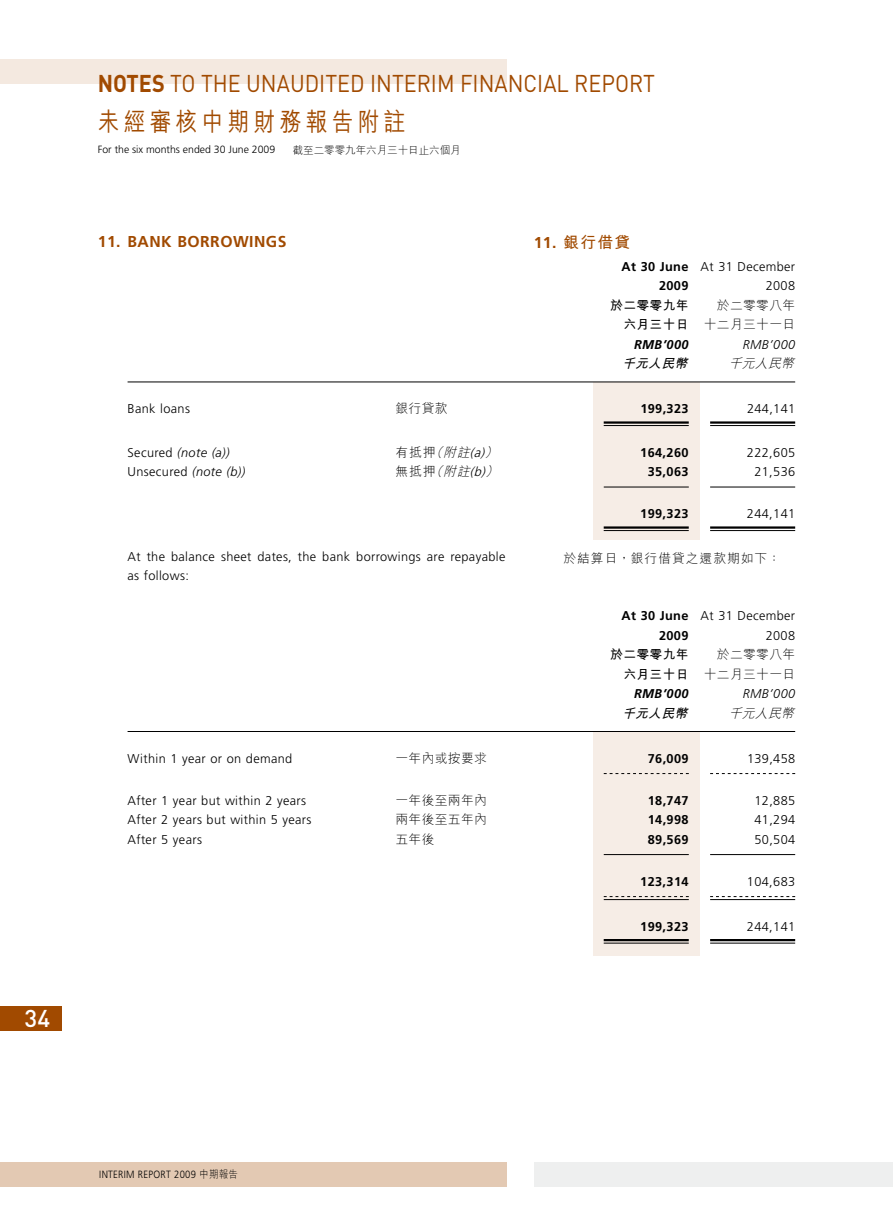
<style>
.page{position:relative;width:893px;height:1212px;background:#fff}
.page>*{position:absolute;margin:0;border:0;box-sizing:border-box;transform-origin:0 0}
.t1{font:500 25.5px "M Hei HK";letter-spacing:.2em;color:#a14a00;scale:.85 1}
.t2{font:24px "DIN Pro";color:#a14a00;scale:.9 1}
.t3{font:500 24px "DIN Pro";color:#fff}
.t4{font:700 15.75px "Frutiger LT Std";letter-spacing:.03em;color:#a14a00}
.t5{font:700 15.75px "M Hei HK";color:#a14a00}
.t6{font:300 12.75px/19.5px "Frutiger LT Std";letter-spacing:.03em;color:#000}
.t7{font:700 12.75px/19.5px "Frutiger LT Std";letter-spacing:.03em;color:#000}
.t8{font:300 12.75px/19.5px "M Hei HK";letter-spacing:.03em;color:#000;text-align:right}
.t9{font:italic 300 12.75px "Frutiger LT Std";letter-spacing:.03em;color:#000}
.t10{font:italic 300 12.75px "M Hei HK";color:#000}
.t11{font:300 12.75px "M Hei HK";letter-spacing:.08em;color:#000}
.t12{font:italic 700 12.75px "Frutiger LT Std";letter-spacing:.03em;color:#000}
.t13{font:700 12.75px "M Hei HK";letter-spacing:.03em;color:#000}
.t14{font:italic 700 12.75px "M Hei HK";color:#000}
.t15{font:300 10.5px "Frutiger LT Std";color:#000}
.t16{font:300 10.5px "Frutiger LT Std";letter-spacing:.03em;color:#000;scale:.9 1}
.t17{font:300 10.5px "M Hei HK";color:#000}
.s1{font-weight:700}
.s2{font-family:"Frutiger LT Std"}
.s3{font-weight:300}
.s4{font-style:normal}
.s5{font-style:italic}
.s6{font-family:"M Hei HK"}
</style>
<div class="page">
<div style="left:0;top:1162px;width:506px;height:25px;background:#e3c9b3"></div>
<div style="left:0;top:60px;width:506px;height:24px;background:#f4e9e0"></div>
<div style="left:534px;top:1162px;width:359px;height:25px;background:#eeefef"></div>
<div style="left:0;top:1006px;width:62px;height:25px;background:#a14a00"></div>
<div style="left:593px;top:382px;width:106px;height:158px;background:#f6ede6"></div>
<hr style="left:128px;top:382px;width:667px;height:1px;background:#000">
<hr style="left:604px;top:421px;width:85px;height:3px;background:#000">
<hr style="left:604px;top:425px;width:85px;height:1px;background:#000">
<hr style="left:710px;top:421px;width:85px;height:3px;background:#000">
<hr style="left:710px;top:425px;width:85px;height:1px;background:#000">
<hr style="left:604px;top:487px;width:85px;height:1px;background:#000">
<hr style="left:710px;top:487px;width:85px;height:1px;background:#000">
<hr style="left:604px;top:526px;width:85px;height:3px;background:#000">
<hr style="left:604px;top:530px;width:85px;height:1px;background:#000">
<hr style="left:710px;top:526px;width:85px;height:3px;background:#000">
<hr style="left:710px;top:530px;width:85px;height:1px;background:#000">
<div style="left:593px;top:732px;width:106px;height:223px;background:#f6ede6"></div>
<hr style="left:128px;top:731px;width:667px;height:1px;background:#000">
<svg style="left:604px;top:773px;width:85px;height:1px"></svg>
<svg style="left:710px;top:773px;width:85px;height:1px"></svg>
<hr style="left:604px;top:854px;width:85px;height:1px;background:#000">
<hr style="left:710px;top:854px;width:85px;height:1px;background:#000">
<svg style="left:604px;top:896px;width:85px;height:1px"></svg>
<svg style="left:710px;top:896px;width:85px;height:1px"></svg>
<hr style="left:604px;top:899px;width:85px;height:1px;background:#000">
<hr style="left:710px;top:899px;width:85px;height:1px;background:#000">
<hr style="left:604px;top:939px;width:85px;height:2px;background:#000">
<hr style="left:604px;top:943px;width:85px;height:1px;background:#000">
<hr style="left:710px;top:939px;width:85px;height:2px;background:#000">
<hr style="left:710px;top:943px;width:85px;height:1px;background:#000">
<h2 class="t3" style="left:25px;top:1002px;width:27px">34</h2>
<h2 class="t2" style="left:98px;top:67px;width:621px"><span class="s1">NOTES</span> TO THE UNAUDITED INTERIM FINANCIAL REPORT</h2>
<h1 class="t1" style="left:98px;top:103px;width:364px">未經審核中期財務報告附註</h1>
<p class="t15" style="left:98px;top:144px;width:179px">For the six months ended 30 June 2009</p>
<p class="t17" style="left:293px;top:143px;width:169px">截至二零零九年六月三十日止六個月</p>
<p class="t4" style="left:98px;top:232px;width:190px">11. BANK BORROWINGS</p>
<p class="t5" style="left:534px;top:231px;width:98px"><span class="s2">11.</span> 銀行借貸</p>
<p class="t7" style="left:659px;top:257px;width:138px;text-indent:-38px">At 30 June <span class="s3">At 31 December<br></span>2009</p>
<p class="t6" style="left:766px;top:276px;width:31px">2008</p>
<p class="t8" style="left:623px;top:295px;width:173px">於二零零八年<br><span class="s1">六月三十日</span> 十二月三十一日</p>
<p class="t12" style="left:634px;top:337px;width:56px">RMB’000</p>
<p class="t9" style="left:743px;top:337px;width:54px">RMB’000</p>
<p class="t14" style="left:622px;top:354px;width:71px">千元人民幣</p>
<p class="t10" style="left:729px;top:355px;width:71px">千元人民幣</p>
<p class="t13" style="left:610px;top:296px;width:80px">於二零零九年</p>
<p class="t6" style="left:128px;top:399px;width:64px">Bank loans</p>
<p class="t8" style="left:395px;top:398px;width:54px">銀行貸款</p>
<p class="t7" style="left:640px;top:399px;width:50px">199,323</p>
<p class="t6" style="left:747px;top:399px;width:50px">244,141</p>
<p class="t9" style="left:128px;top:445px;width:104px"><span class="s4">Secured</span> (note (a))</p>
<p class="t10" style="left:395px;top:443px;width:108px"><span class="s4">有抵押</span>（附註<span class="s2">(a)</span>）</p>
<p class="t7" style="left:640px;top:443px;width:50px">164,260</p>
<p class="t6" style="left:747px;top:443px;width:50px">222,605</p>
<p class="t6" style="left:128px;top:462px;width:119px">Unsecured <span class="s5">(note (b))</span></p>
<p class="t10" style="left:395px;top:463px;width:108px"><span class="s4">無抵押</span>（附註<span class="s2">(b)</span>）</p>
<p class="t7" style="left:648px;top:462px;width:42px">35,063</p>
<p class="t6" style="left:754px;top:462px;width:42px">21,536</p>
<p class="t7" style="left:640px;top:504px;width:50px">199,323</p>
<p class="t6" style="left:747px;top:504px;width:50px">244,141</p>
<p class="t6" style="left:128px;top:547px;width:379px">At the balance sheet dates, the bank borrowings are repayable as follows:</p>
<p class="t7" style="left:659px;top:606px;width:138px;text-indent:-38px">At 30 June <span class="s3">At 31 December<br></span>2009</p>
<p class="t11" style="left:563px;top:549px;width:219px">於結算日，銀行借貸之還款期如下：</p>
<p class="t6" style="left:766px;top:626px;width:31px">2008</p>
<p class="t8" style="left:623px;top:644px;width:173px">於二零零八年<br><span class="s1">六月三十日</span> 十二月三十一日</p>
<p class="t12" style="left:634px;top:686px;width:56px">RMB’000</p>
<p class="t9" style="left:743px;top:686px;width:54px">RMB’000</p>
<p class="t14" style="left:622px;top:704px;width:71px">千元人民幣</p>
<p class="t10" style="left:729px;top:704px;width:71px">千元人民幣</p>
<p class="t13" style="left:610px;top:645px;width:80px">於二零零九年</p>
<p class="t6" style="left:128px;top:749px;width:166px">Within 1 year or on demand</p>
<p class="t8" style="left:395px;top:748px;width:93px">一年內或按要求</p>
<p class="t7" style="left:648px;top:749px;width:42px">76,009</p>
<p class="t6" style="left:747px;top:749px;width:50px">139,458</p>
<p class="t6" style="left:128px;top:791px;width:180px">After 1 year but within 2 years</p>
<p class="t8" style="left:395px;top:790px;width:93px">一年後至兩年內</p>
<p class="t7" style="left:648px;top:791px;width:42px">18,747</p>
<p class="t6" style="left:754px;top:791px;width:42px">12,885</p>
<p class="t6" style="left:128px;top:810px;width:185px">After 2 years but within 5 years</p>
<p class="t8" style="left:395px;top:809px;width:93px">兩年後至五年內</p>
<p class="t7" style="left:648px;top:810px;width:42px">14,998</p>
<p class="t6" style="left:754px;top:810px;width:42px">41,294</p>
<p class="t6" style="left:128px;top:830px;width:76px">After 5 years</p>
<p class="t8" style="left:395px;top:829px;width:40px">五年後</p>
<p class="t7" style="left:648px;top:830px;width:42px">89,569</p>
<p class="t6" style="left:754px;top:830px;width:42px">50,504</p>
<p class="t7" style="left:640px;top:872px;width:50px">123,314</p>
<p class="t6" style="left:747px;top:872px;width:50px">104,683</p>
<p class="t7" style="left:640px;top:917px;width:50px">199,323</p>
<p class="t6" style="left:747px;top:917px;width:50px">244,141</p>
<p class="t16" style="left:99px;top:1168px;width:156px">INTERIM REPORT 2009 <span class="s6">中期報告</span></p>
</div>
